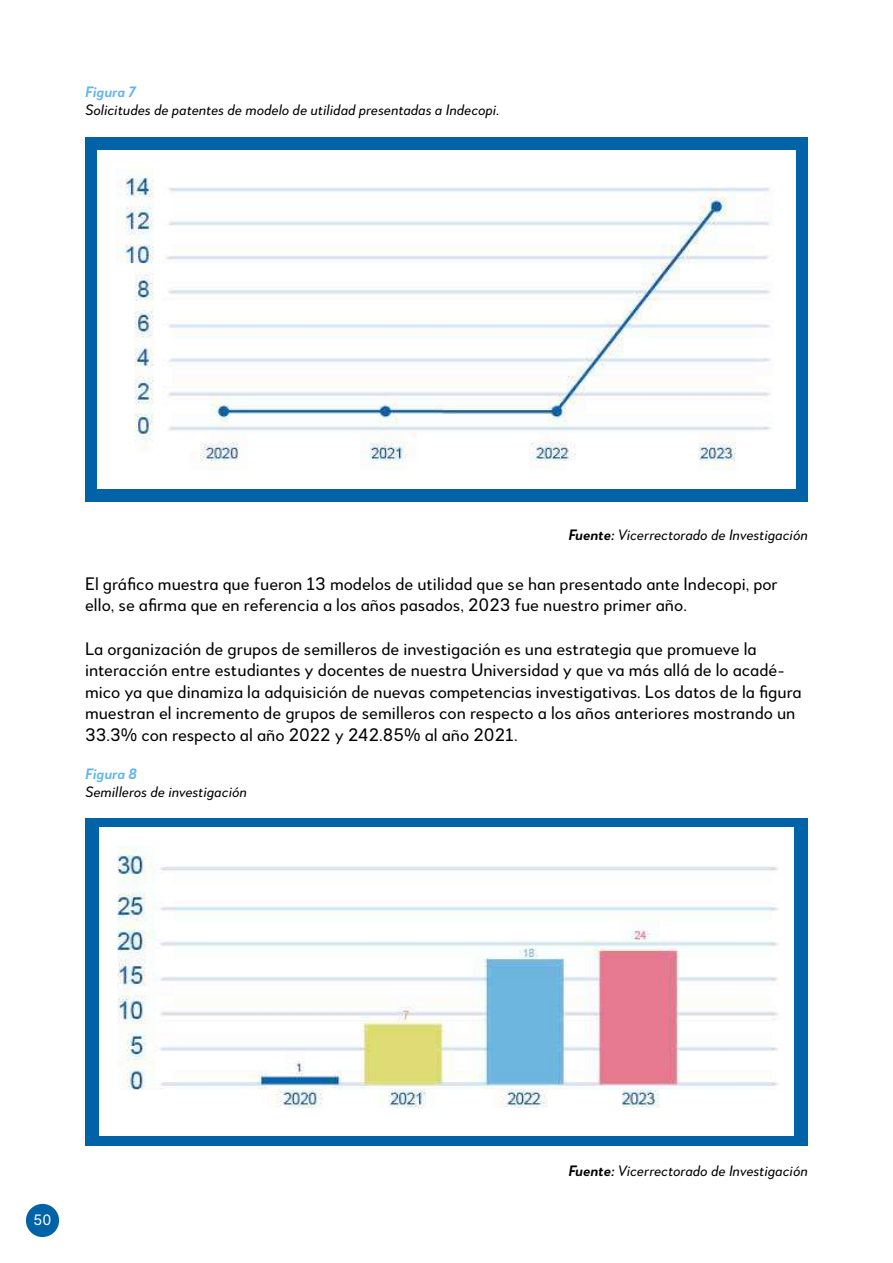
<style>
.page{position:relative;width:893px;height:1263px;background:#fff}
.page>*{position:absolute;margin:0;border:0;box-sizing:border-box;transform-origin:0 0}
.t1{font:18px/21.6px "Woodford Bourne Pro";color:#000}
.t2{font:italic 15px "Woodford Bourne Pro";color:#000}
.t3{font:15px "Woodford Bourne Pro Sem Bd Ita";color:#64b4ed}
.t4{font:15px "Woodford Bourne Pro";color:#fff}
.s1{font-family:"Woodford Bourne Pro Sem Bd Ita";font-style:normal}
</style>
<div class="page">
<div style="left:85px;top:137px;width:723px;height:365px;background:#0063a8"></div>
<img style="left:98px;top:151px;width:697px;height:337px">
<div style="left:85px;top:818px;width:723px;height:327px;background:#0063a8"></div>
<img style="left:99px;top:827px;width:695px;height:308px">
<div style="left:26px;top:1204px;width:33px;height:33px;background:#0063a8;border-radius:50%"></div>
<p class="t3" style="left:85px;top:82px;width:53px">Figura 7</p>
<p class="t2" style="left:85px;top:100px;width:416px">Solicitudes de patentes de modelo de utilidad presentadas a Indecopi.</p>
<p class="t2" style="left:568px;top:526px;width:241px"><span class="s1">Fuente:</span> Vicerrectorado de Investigación</p>
<p class="t1" style="left:85px;top:573px;width:694px">El gráfico muestra que fueron 13 modelos de utilidad que se han presentado ante Indecopi, por ello, se afirma que en referencia a los años pasados, 2023 fue nuestro primer año.</p>
<p class="t1" style="left:85px;top:638px;width:718px">La organización de grupos de semilleros de investigación es una estrategia que promueve la interacción entre estudiantes y docentes de nuestra Universidad y que va más allá de lo acadé&shy;mico ya que dinamiza la adquisición de nuevas competencias investigativas. Los datos de la figura muestran el incremento de grupos de semilleros con respecto a los años anteriores mostrando un 33.3% con respecto al año 2022 y 242.85% al año 2021.</p>
<p class="t3" style="left:85px;top:765px;width:54px">Figura 8</p>
<p class="t2" style="left:85px;top:783px;width:164px">Semilleros de investigación</p>
<p class="t4" style="left:34px;top:1211px;width:19px">50</p>
<p class="t2" style="left:568px;top:1162px;width:241px"><span class="s1">Fuente:</span> Vicerrectorado de Investigación</p>
</div>
